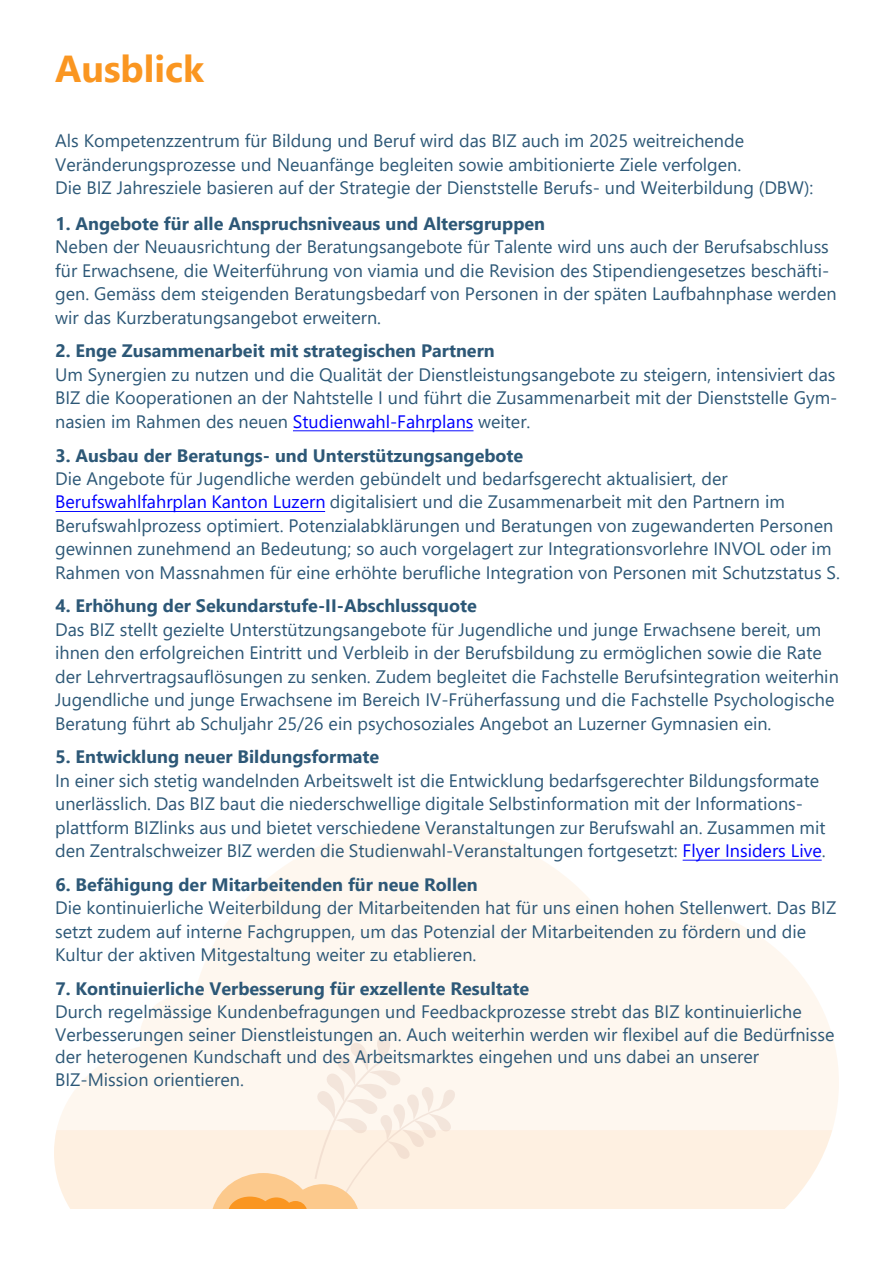
<style>
.page{position:relative;width:893px;height:1263px;background:#fff}
.page>*{position:absolute;margin:0;border:0;box-sizing:border-box;transform-origin:0 0}
.t1{font:700 37.5px "Segoe UI";color:#fa9621}
.t2{font:18px/23.4px "Segoe UI";color:#2d5877}
.t3{font:700 18px "Segoe UI";color:#2d5877}
.s1{color:#00f}
</style>
<div class="page">
<div style="left:54px;top:1130px;width:778px;height:79px;background:#fef0e1"></div>
<svg style="left:57px;top:825px;width:782px;height:305px;fill:#fef7ef"></svg>
<svg style="left:213px;top:1033px;width:243px;height:176px"></svg>
<hr style="left:683px;top:860px;width:139px;height:1px;background:#00f">
<hr style="left:56px;top:511px;width:269px;height:1px;background:#00f">
<hr style="left:293px;top:430px;width:180px;height:1px;background:#00f">
<h1 class="t1" style="left:55px;top:33px;width:150px">Ausblick</h1>
<p class="t2" style="left:55px;top:128px;width:760px">Als Kompetenzzentrum für Bildung und Beruf wird das BIZ auch im 2025 weitreichende<br>Veränderungsprozesse und Neuanfänge begleiten sowie ambitionierte Ziele verfolgen.<br>Die BIZ Jahresziele basieren auf der Strategie der Dienststelle Berufs- und Weiterbildung (DBW):</p>
<p class="t3" style="left:55px;top:207px;width:491px">1. Angebote für alle Anspruchsniveaus und Altersgruppen</p>
<p class="t2" style="left:55px;top:234px;width:783px">Neben der Neuausrichtung der Beratungsangebote für Talente wird uns auch der Berufsabschluss für Erwachsene, die Weiterführung von viamia und die Revision des Stipendiengesetzes beschäfti&shy;gen. Gemäss dem steigenden Beratungsbedarf von Personen in der späten Laufbahnphase werden wir das Kurzberatungsangebot erweitern.</p>
<p class="t3" style="left:55px;top:334px;width:441px">2. Enge Zusammenarbeit mit strategischen Partnern</p>
<p class="t2" style="left:55px;top:361px;width:784px;text-align:justify">Um Synergien zu nutzen und die Qualität der Dienstleistungsangebote zu steigern, intensiviert das BIZ die Kooperationen an der Nahtstelle I und führt die Zusammenarbeit mit der Dienststelle Gym&shy;nasien im Rahmen des neuen <span class="s1">Studienwahl-Fahrplans</span> weiter.</p>
<p class="t3" style="left:55px;top:438px;width:469px">3. Ausbau der Beratungs- und Unterstützungsangebote</p>
<p class="t2" style="left:55px;top:465px;width:786px">Die Angebote für Jugendliche werden gebündelt und bedarfsgerecht aktualisiert, der <span class="s1">Berufswahlfahrplan Kanton Luzern</span> digitalisiert und die Zusammenarbeit mit den Partnern im Berufswahlprozess optimiert. Potenzialabklärungen und Beratungen von zugewanderten Personen gewinnen zunehmend an Bedeutung; so auch vorgelagert zur Integrationsvorlehre INVOL oder im Rahmen von Massnahmen für eine erhöhte berufliche Integration von Personen mit Schutzstatus S.</p>
<p class="t3" style="left:55px;top:589px;width:423px">4. Erhöhung der Sekundarstufe-II-Abschlussquote</p>
<p class="t2" style="left:55px;top:616px;width:785px">Das BIZ stellt gezielte Unterstützungsangebote für Jugendliche und junge Erwachsene bereit, um ihnen den erfolgreichen Eintritt und Verbleib in der Berufsbildung zu ermöglichen sowie die Rate der Lehrvertragsauflösungen zu senken. Zudem begleitet die Fachstelle Berufsintegration weiterhin Jugendliche und junge Erwachsene im Bereich IV-Früherfassung und die Fachstelle Psychologische Beratung führt ab Schuljahr 25/26 ein psychosoziales Angebot an Luzerner Gymnasien ein.</p>
<p class="t3" style="left:55px;top:740px;width:325px">5. Entwicklung neuer Bildungsformate</p>
<p class="t2" style="left:55px;top:767px;width:772px">In einer sich stetig wandelnden Arbeitswelt ist die Entwicklung bedarfsgerechter Bildungsformate unerlässlich. Das BIZ baut die niederschwellige digitale Selbstinformation mit der Informations&shy;plattform BIZlinks aus und bietet verschiedene Veranstaltungen zur Berufswahl an. Zusammen mit den Zentralschweizer BIZ werden die Studienwahl-Veranstaltungen fortgesetzt: <span class="s1">Flyer Insiders Live</span>.</p>
<p class="t3" style="left:55px;top:867px;width:424px">6. Befähigung der Mitarbeitenden für neue Rollen</p>
<p class="t2" style="left:55px;top:895px;width:783px">Die kontinuierliche Weiterbildung der Mitarbeitenden hat für uns einen hohen Stellenwert. Das BIZ setzt zudem auf interne Fachgruppen, um das Potenzial der Mitarbeitenden zu fördern und die<br>Kultur der aktiven Mitgestaltung weiter zu etablieren.</p>
<p class="t3" style="left:55px;top:972px;width:475px">7. Kontinuierliche Verbesserung für exzellente Resultate</p>
<p class="t2" style="left:55px;top:998px;width:781px;line-height:22.8px">Durch regelmässige Kundenbefragungen und Feedbackprozesse strebt das BIZ kontinuierliche Verbesserungen seiner Dienstleistungen an. Auch weiterhin werden wir flexibel auf die Bedürfnisse der heterogenen Kundschaft und des Arbeitsmarktes eingehen und uns dabei an unserer BIZ-Mission orientieren.</p>
</div>
